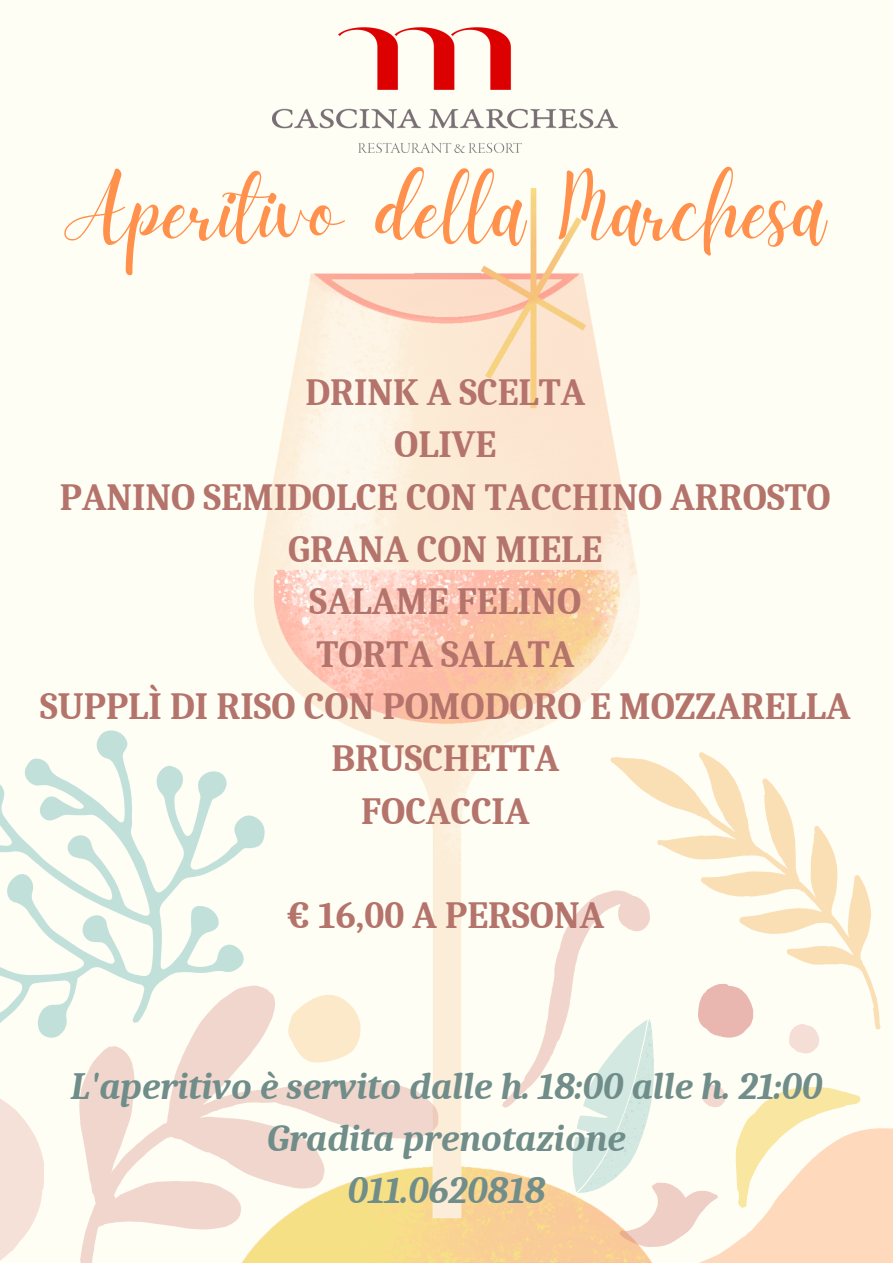
<style>
.page{position:relative;width:893px;height:1263px;background:#fffef5}
.page>*{position:absolute;margin:0;border:0;box-sizing:border-box;transform-origin:0 0}
.t1{font:92.47px "Daydream";color:#ff914d}
.t2{font:italic 700 37.5px "Caladea";color:#708d8a}
.t3{font:700 37.35px/52.3px "Caladea";color:#b4736b;text-align:center}
</style>
<div class="page">
<img style="left:254px;top:189px;width:386px;height:1074px">
<svg style="left:80px;top:915px;width:366px;height:348px"></svg>
<svg style="left:0;top:659px;width:324px;height:486px"></svg>
<svg style="left:285px;top:988px;width:82px;height:76px"></svg>
<svg style="left:597px;top:684px;width:269px;height:206px"></svg>
<svg style="left:0;top:1084px;width:44px;height:177px"></svg>
<svg style="left:502px;top:890px;width:391px;height:373px"></svg>
<img style="left:273px;top:27px;width:345px;height:125px">
<h1 class="t1" style="left:64px;top:156px;width:763px">Aperitivo della Marchesa</h1>
<p class="t3" style="left:40px;top:367px;width:811px">DRINK A SCELTA<br>OLIVE<br>PANINO SEMIDOLCE CON TACCHINO ARROSTO<br>GRANA CON MIELE<br>SALAME FELINO<br>TORTA SALATA<br>SUPPLÌ DI RISO CON POMODORO E MOZZARELLA<br>BRUSCHETTA<br>FOCACCIA</p>
<p class="t3" style="left:286px;top:890px;width:319px">€ 16,00 A PERSONA</p>
<h2 class="t2" style="left:71px;top:1065px;width:753px">L'aperitivo è servito dalle h. 18:00 alle h. 21:00</h2>
<h2 class="t2" style="left:267px;top:1117px;width:360px">Gradita prenotazione</h2>
<p class="t2" style="left:348px;top:1170px;width:199px">011.0620818</p>
</div>
